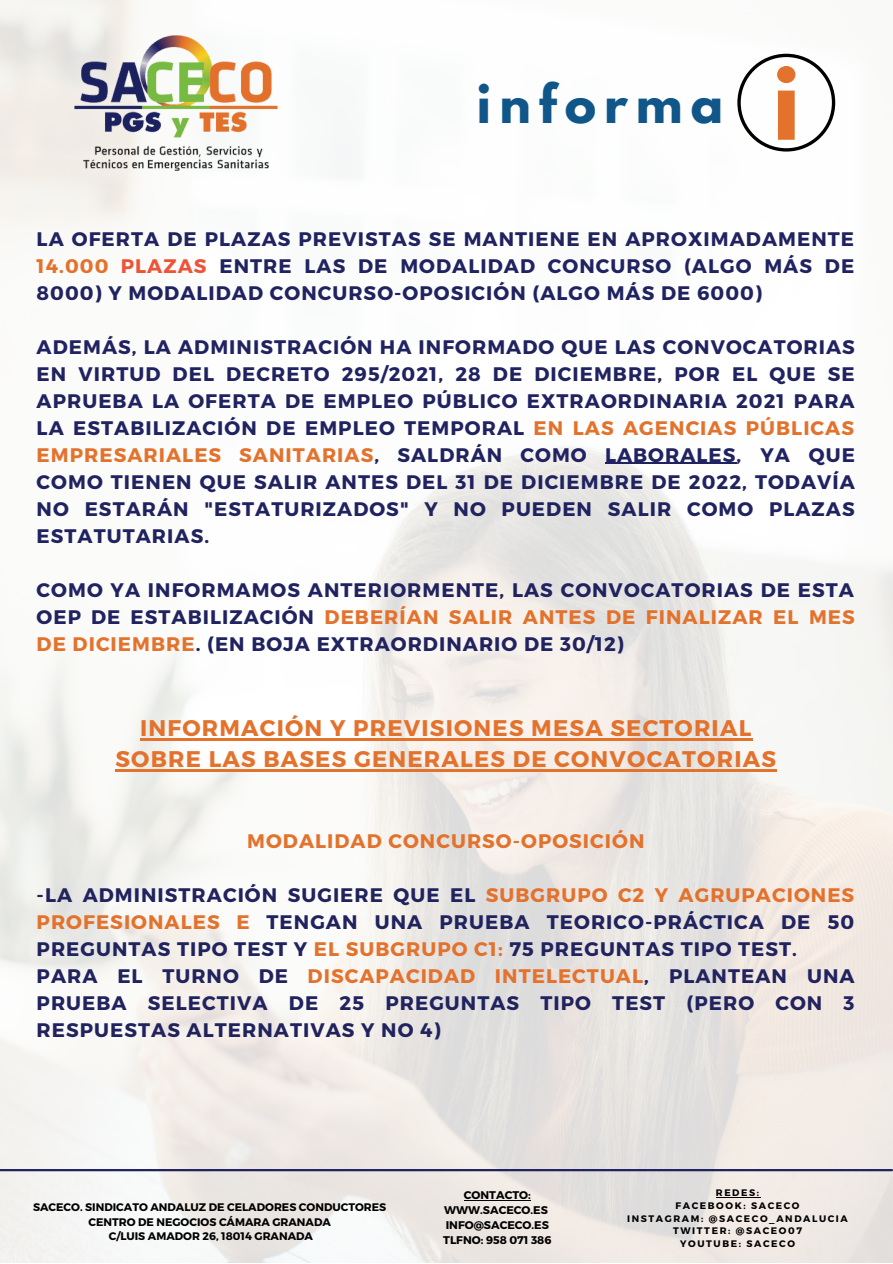
<style>
.page{position:relative;width:893px;height:1264px;background:#fff}
.page>*{position:absolute;margin:0;border:0;box-sizing:border-box;transform-origin:0 0}
.t1{font:700 47.4px "League Spartan";letter-spacing:.17em;color:#115688}
.t2{font:700 22.65px/31.5px "Montserrat";letter-spacing:.055em;color:#e3722d;text-align:center}
.t3{font:700 19.65px/27px "Montserrat";letter-spacing:.055em;color:#202360;text-align:justify}
.t4{font:700 19.65px/27px "Montserrat";letter-spacing:.055em;color:#21235e}
.t5{font:700 19.65px "Montserrat";letter-spacing:.055em;color:#e3722d}
.t6{font:700 11.1px/14.9px "Montserrat";color:#000;text-align:center}
.t7{font:700 10.95px/14.5px "Montserrat";color:#000;text-align:center}
.t8{font:700 9.45px/12.6px "Montserrat";letter-spacing:.17em;color:#000;text-align:center}
.s1{color:#e3722d}
.s2{color:#ec5337}
</style>
<div class="page">
<img style="left:0;top:0;width:892px;height:1262px">
<hr style="left:0;top:1168px;width:891px;height:3px;background:#202360">
<img style="left:69px;top:28px;width:214px;height:150px">
<div style="left:737px;top:54px;width:98px;height:97px;border:3px solid #000;border-radius:50%"></div>
<svg style="left:777px;top:66px;width:18px;height:74px"></svg>
<hr style="left:605px;top:462px;width:131px;height:2px;background:#202360">
<hr style="left:140px;top:738px;width:612px;height:2px;background:#e3722d">
<hr style="left:115px;top:769px;width:662px;height:3px;background:#e3722d">
<hr style="left:464px;top:1200px;width:66px;height:1px;background:#000">
<hr style="left:715px;top:1197px;width:45px;height:1px;background:#000">
<h1 class="t1" style="left:477px;top:80px;width:248px">informa</h1>
<p class="t3" style="left:37px;top:224px;width:819px">LA OFERTA DE PLAZAS PREVISTAS SE MANTIENE EN APROXIMADAMENTE <span class="s1">14.000</span> <span class="s2">PLAZAS</span> ENTRE LAS DE MODALIDAD CONCURSO (ALGO MÁS DE 8000) Y MODALIDAD CONCURSO-OPOSICIÓN (ALGO MÁS DE 6000)</p>
<p class="t3" style="left:37px;top:332px;width:819px">ADEMÁS, LA ADMINISTRACIÓN HA INFORMADO QUE LAS CONVOCATORIAS EN VIRTUD DEL DECRETO 295/2021, 28 DE DICIEMBRE, POR EL QUE SE APRUEBA LA OFERTA DE EMPLEO PÚBLICO EXTRAORDINARIA 2021 PARA LA ESTABILIZACIÓN DE EMPLEO TEMPORAL <span class="s1">EN LAS AGENCIAS PÚBLICAS EMPRESARIALES SANITARIAS</span>, SALDRÁN COMO LABORALES, YA QUE COMO TIENEN QUE SALIR ANTES DEL 31 DE DICIEMBRE DE 2022, TODAVÍA NO ESTARÁN "ESTATURIZADOS" Y NO PUEDEN SALIR COMO PLAZAS ESTATUTARIAS.</p>
<p class="t3" style="left:37px;top:575px;width:819px">COMO YA INFORMAMOS ANTERIORMENTE, LAS CONVOCATORIAS DE ESTA OEP DE ESTABILIZACIÓN <span class="s1">DEBERÍAN SALIR ANTES DE FINALIZAR EL MES DE DICIEMBRE</span>. (EN BOJA EXTRAORDINARIO DE 30/12)</p>
<p class="t2" style="left:115px;top:711px;width:662px">INFORMACIÓN Y PREVISIONES MESA SECTORIAL<br>SOBRE LAS BASES GENERALES DE CONVOCATORIAS</p>
<p class="t5" style="left:247px;top:828px;width:399px">MODALIDAD CONCURSO-OPOSICIÓN</p>
<p class="t4" style="left:37px;top:880px;width:819px">-LA ADMINISTRACIÓN SUGIERE QUE EL <span class="s1">SUBGRUPO C2 Y AGRUPACIONES PROFESIONALES E</span> TENGAN UNA PRUEBA TEORICO-PRÁCTICA DE 50<br>PREGUNTAS TIPO TEST Y <span class="s1">EL SUBGRUPO C1:</span> 75 PREGUNTAS TIPO TEST.<br>PARA EL TURNO DE <span class="s1">DISCAPACIDAD INTELECTUAL</span>, PLANTEAN UNA PRUEBA SELECTIVA DE 25 PREGUNTAS TIPO TEST (PERO CON 3<br>RESPUESTAS ALTERNATIVAS Y NO 4)</p>
<p class="t7" style="left:33px;top:1199px;width:354px">SACECO. SINDICATO ANDALUZ DE CELADORES CONDUCTORES<br>CENTRO DE NEGOCIOS CÁMARA GRANADA<br>C/LUIS AMADOR 26, 18014 GRANADA</p>
<p class="t6" style="left:443px;top:1187px;width:110px">CONTACTO:<br>WWW.SACECO.ES<br>INFO@SACECO.ES<br>TLFNO: 958 071 386</p>
<p class="t8" style="left:627px;top:1186px;width:222px">REDES:<br>FACEBOOK: SACECO<br>INSTAGRAM: @SACECO_ANDALUCIA<br>TWITTER: @SACEO07<br>YOUTUBE: SACECO</p>
</div>
